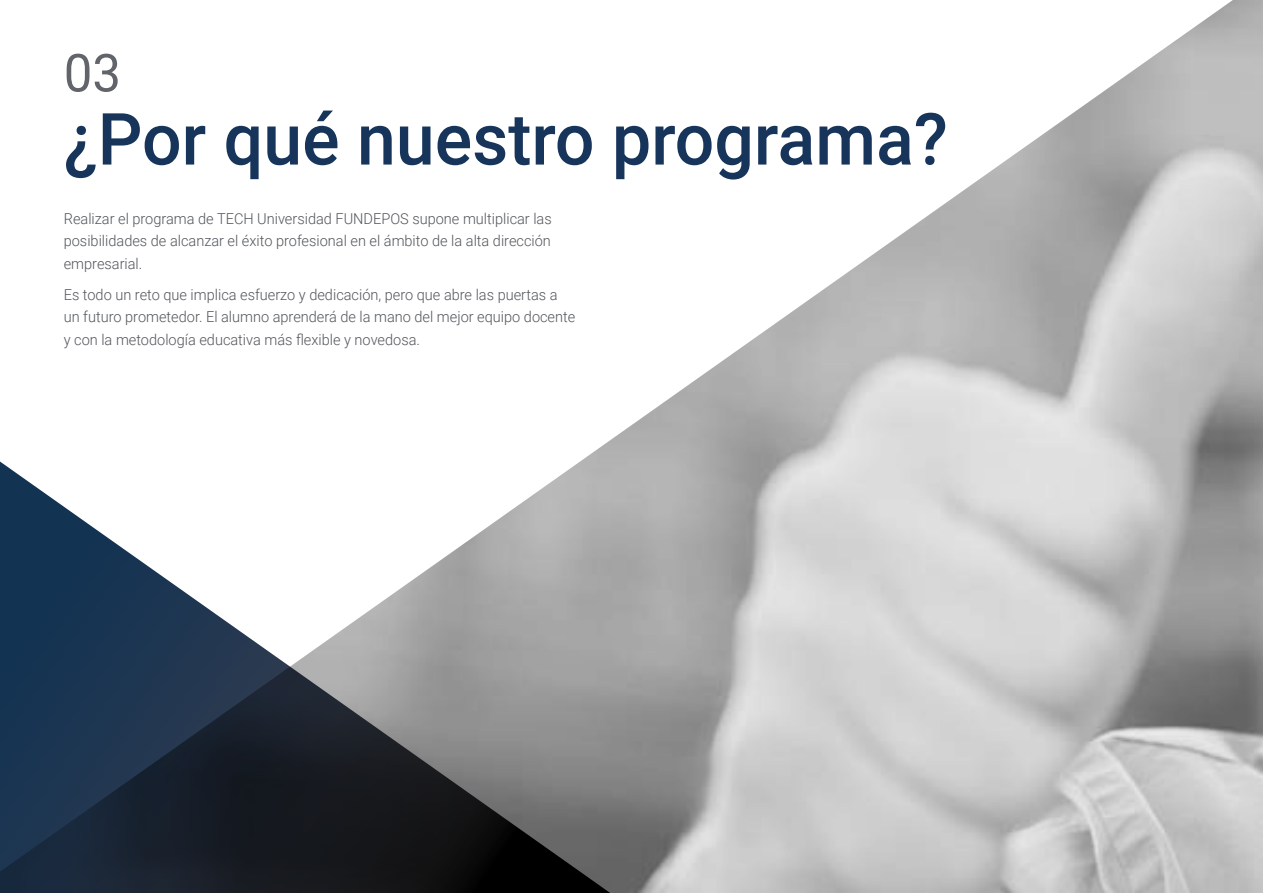
<style>
.page{position:relative;width:1263px;height:893px;background:#fff}
.page>*{position:absolute;margin:0;border:0;box-sizing:border-box;transform-origin:0 0}
.t1{font:500 72px "Roboto";color:#17355b}
.t2{font:52.5px "Roboto";color:#61646a}
.t3{font:300 15px/22.5px "Roboto";color:#52555b;text-align:justify}
</style>
<div class="page">
<img style="left:602px;top:0;width:661px;height:893px">
<svg style="left:0;top:446px;width:640px;height:447px"></svg>
<h2 class="t2" style="left:64px;top:36px;width:59px">03</h2>
<h1 class="t1" style="left:64px;top:89px;width:885px">¿Por qué nuestro programa?</h1>
<p class="t3" style="left:64px;top:207px;width:489px">Realizar el programa de TECH Universidad FUNDEPOS supone multiplicar las posibilidades de alcanzar el éxito profesional en el ámbito de la alta dirección empresarial.</p>
<p class="t3" style="left:64px;top:283px;width:513px;text-align:left">Es todo un reto que implica esfuerzo y dedicación, pero que abre las puertas a un futuro prometedor. El alumno aprenderá de la mano del mejor equipo docente y con la metodología educativa más flexible y novedosa.</p>
</div>
